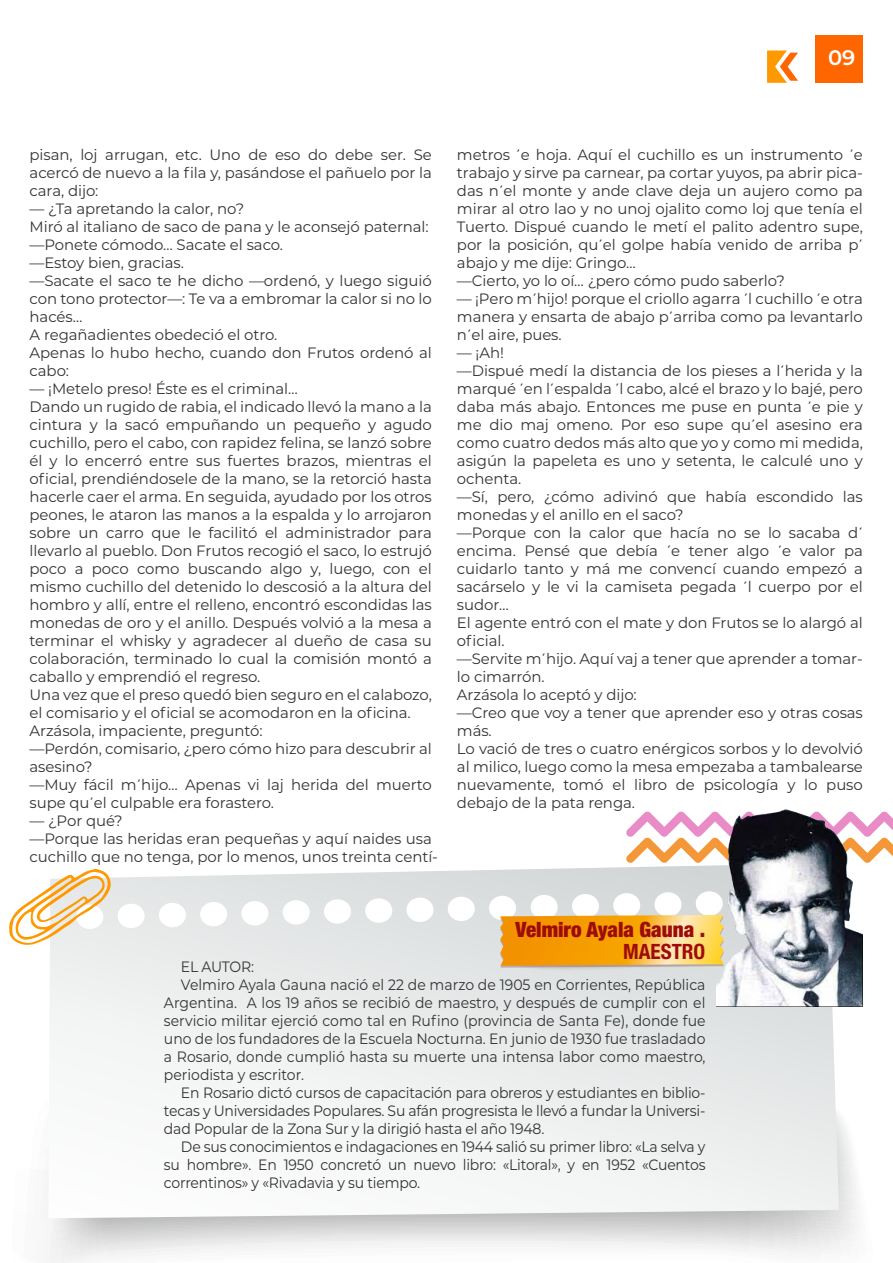
<style>
.page{position:relative;width:893px;height:1263px;background:#fff}
.page>*{position:absolute;margin:0;border:0;box-sizing:border-box;transform-origin:0 0}
.t1{font:900 condensed 21.15px "Helvetica Neue LT Pro";color:#9e0b0b}
.t2{font:700 condensed 21.15px "Helvetica Neue LT Pro";color:#9e0b0b}
.t3{font:600 21px "Montserrat";color:#fff}
.t4{font:15px/18px "Montserrat";letter-spacing:-.005em;color:#333}
.t5{font:15px "Montserrat";letter-spacing:-.005em;color:#333;scale:.93 1}
.s1{font-family:"Myriad Pro"}
</style>
<div class="page">
<svg style="left:47px;top:1116px;width:811px;height:147px"></svg>
<svg style="left:48px;top:865px;width:791px;height:353px"></svg>
<svg style="left:500px;top:913px;width:216px;height:58px;background:#f2b545"></svg>
<svg style="left:9px;top:868px;width:102px;height:77px"></svg>
<svg style="left:626px;top:811px;width:267px;height:52px"></svg>
<img style="left:716px;top:809px;width:147px;height:197px">
<div style="left:815px;top:36px;width:48px;height:47px;background:#f60"></div>
<svg style="left:767px;top:51px;width:31px;height:32px"></svg>
<h2 class="t3" style="left:828px;top:43px;width:29px">09</h2>
<p class="t4" style="left:30px;top:145px;width:410px">pisan, loj arrugan, etc. Uno de eso do debe ser. Se acercó de nuevo a la fila y, pasándose el pañuelo por la cara, dijo:<br>― ¿Ta apretando la calor, no?<br>Miró al italiano de saco de pana y le aconsejó paternal: ―Ponete cómodo… Sacate el saco.<br>―Estoy bien, gracias.<br>―Sacate el saco te he dicho ―ordenó, y luego siguió con tono protector―: Te va a embromar la calor si no lo hacés…<br>A regañadientes obedeció el otro.<br>Apenas lo hubo hecho, cuando don Frutos ordenó al cabo:<br>― ¡Metelo preso! Éste es el criminal…<br>Dando un rugido de rabia, el indicado llevó la mano a la cintura y la sacó empuñando un pequeño y agudo cuchillo, pero el cabo, con rapidez felina, se lanzó sobre él y lo encerró entre sus fuertes brazos, mientras el oficial, prendiéndosele de la mano, se la retorció hasta hacerle caer el arma. En seguida, ayudado por los otros peones, le ataron las manos a la espalda y lo arrojaron sobre un carro que le facilitó el administrador para llevarlo al pueblo. Don Frutos recogió el saco, lo estrujó poco a poco como buscando algo y, luego, con el mismo cuchillo del detenido lo descosió a la altura del hombro y allí, entre el relleno, encontró escondidas las monedas de oro y el anillo. Después volvió a la mesa a terminar el whisky y agradecer al dueño de casa su colaboración, terminado lo cual la comisión montó a caballo y emprendió el regreso.<br>Una vez que el preso quedó bien seguro en el calabozo, el comisario y el oficial se acomodaron en la oficina.<br>Arzásola, impaciente, preguntó:<br>―Perdón, comisario, ¿pero cómo hizo para descubrir al asesino?<br>―Muy fácil m<span class="s1">΄</span>hijo… Apenas vi laj herida del muerto supe qu<span class="s1">΄</span>el culpable era forastero.<br>― ¿Por qué?<br>―Porque las heridas eran pequeñas y aquí naides usa cuchillo que no tenga, por lo menos, unos treinta centí-</p>
<p class="t4" style="left:457px;top:145px;width:407px">metros <span class="s1">΄</span>e hoja. Aquí el cuchillo es un instrumento <span class="s1">΄</span>e trabajo y sirve pa carnear, pa cortar yuyos, pa abrir pica&shy;das n<span class="s1">΄</span>el monte y ande clave deja un aujero como pa mirar al otro lao y no unoj ojalito como loj que tenía el Tuerto. Dispué cuando le metí el palito adentro supe, por la posición, qu<span class="s1">΄</span>el golpe había venido de arriba p<span class="s1">΄ </span>abajo y me dije: Gringo…<br>―Cierto, yo lo oí… ¿pero cómo pudo saberlo?<br>― ¡Pero m<span class="s1">΄</span>hijo! porque el criollo agarra <span class="s1">΄</span>l cuchillo <span class="s1">΄</span>e otra manera y ensarta de abajo p<span class="s1">΄</span>arriba como pa levantarlo n<span class="s1">΄</span>el aire, pues.<br>― ¡Ah!<br>―Dispué medí la distancia de los pieses a l<span class="s1">΄</span>herida y la marqué <span class="s1">΄</span>en l<span class="s1">΄</span>espalda <span class="s1">΄</span>l cabo, alcé el brazo y lo bajé, pero daba más abajo. Entonces me puse en punta <span class="s1">΄</span>e pie y me dio maj omeno. Por eso supe qu<span class="s1">΄</span>el asesino era como cuatro dedos más alto que yo y como mi medida, asigún la papeleta es uno y setenta, le calculé uno y ochenta.<br>―Sí, pero, ¿cómo adivinó que había escondido las monedas y el anillo en el saco?<br>―Porque con la calor que hacía no se lo sacaba d<span class="s1">΄ </span>encima. Pensé que debía <span class="s1">΄</span>e tener algo <span class="s1">΄</span>e valor pa cuidarlo tanto y má me convencí cuando empezó a sacárselo y le vi la camiseta pegada <span class="s1">΄</span>l cuerpo por el sudor…<br>El agente entró con el mate y don Frutos se lo alargó al oficial.<br>―Servite m<span class="s1">΄</span>hijo. Aquí vaj a tener que aprender a tomar&shy;lo cimarrón.<br>Arzásola lo aceptó y dijo:<br>―Creo que voy a tener que aprender eso y otras cosas más.<br>Lo vació de tres o cuatro enérgicos sorbos y lo devolvió al milico, luego como la mesa empezaba a tambalearse nuevamente, tomó el libro de psicología y lo puso debajo de la pata renga.</p>
<h1 class="t1" style="left:516px;top:916px;width:191px">Velmiro Ayala Gauna .</h1>
<h1 class="t2" style="left:623px;top:939px;width:84px">MAESTRO</h1>
<p class="t5" style="left:181px;top:956px;width:80px">EL AUTOR:</p>
<p class="t5" style="left:181px;top:974px;width:565px">Velmiro Ayala Gauna nació el 22 de marzo de 1905 en Corrientes, República</p>
<p class="t5" style="left:164px;top:992px;width:584px">Argentina. A los 19 años se recibió de maestro, y después de cumplir con el</p>
<p class="t5" style="left:164px;top:1010px;width:584px">servicio militar ejerció como tal en Rufino (provincia de Santa Fe), donde fue</p>
<p class="t5" style="left:164px;top:1028px;width:584px">uno de los fundadores de la Escuela Nocturna. En junio de 1930 fue trasladado</p>
<p class="t5" style="left:164px;top:1046px;width:584px">a Rosario, donde cumplió hasta su muerte una intensa labor como maestro,</p>
<p class="t5" style="left:164px;top:1064px;width:152px">periodista y escritor.</p>
<p class="t5" style="left:181px;top:1082px;width:565px">En Rosario dictó cursos de capacitación para obreros y estudiantes en biblio-</p>
<p class="t5" style="left:164px;top:1100px;width:584px">tecas y Universidades Populares. Su afán progresista le llevó a fundar la Universi-</p>
<p class="t5" style="left:164px;top:1118px;width:411px">dad Popular de la Zona Sur y la dirigió hasta el año 1948.</p>
<p class="t5" style="left:181px;top:1136px;width:565px">De sus conocimientos e indagaciones en 1944 salió su primer libro: «La selva y</p>
<p class="t5" style="left:164px;top:1154px;width:584px">su hombre». En 1950 concretó un nuevo libro: «Litoral», y en 1952 «Cuentos</p>
<p class="t5" style="left:164px;top:1172px;width:277px">correntinos» y «Rivadavia y su tiempo.</p>
</div>
